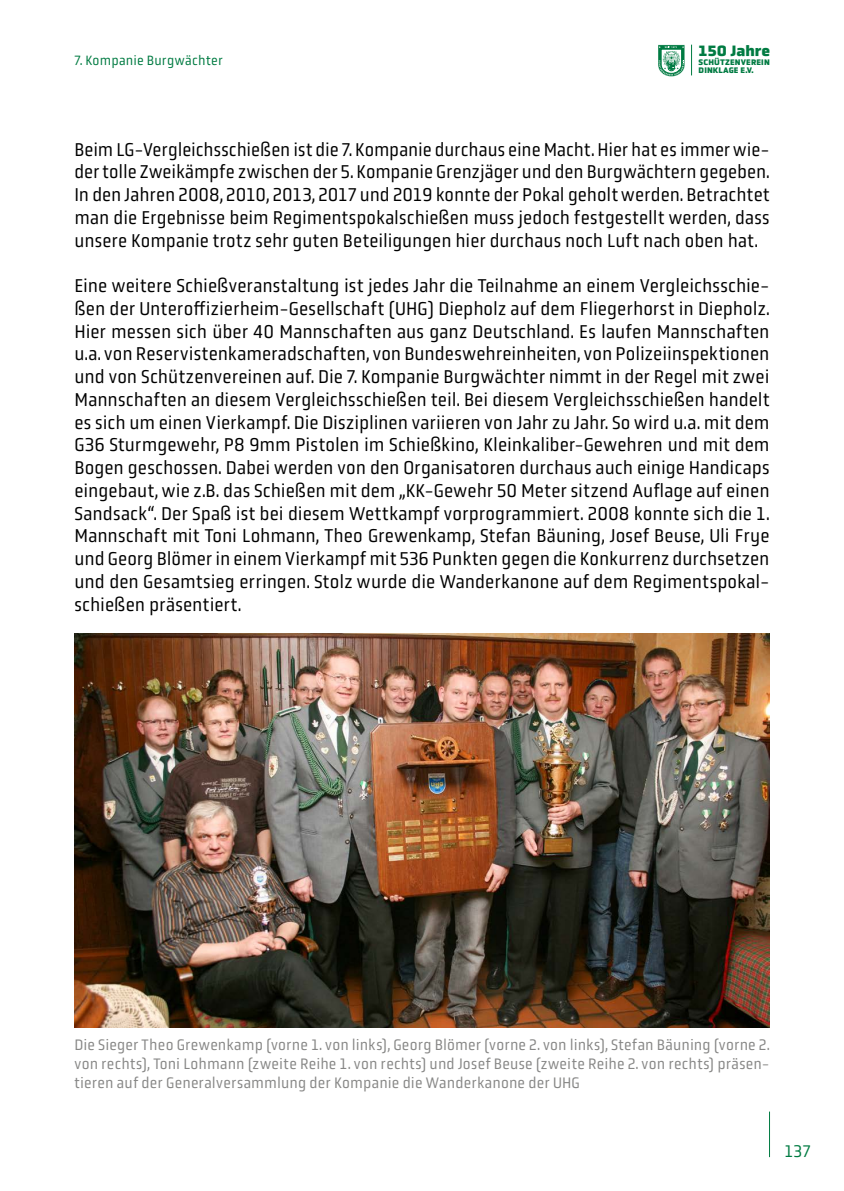
<style>
.page{position:relative;width:844px;height:1191px;background:#fff}
.page>*{position:absolute;margin:0;border:0;box-sizing:border-box;transform-origin:0 0}
.t1{font:19.25px/22.8px "Obvia Narrow";letter-spacing:.005em;color:#000;text-align:justify}
.t2{font:17.5px "Obvia Narrow";color:#007b42}
.t3{font:15.75px/19.2px "Obvia Narrow";letter-spacing:.01em;color:#878786;text-align:justify}
.t4{font:900 15.22px "Obvia";color:#007b42}
.t5{font:14px "Obvia Narrow";letter-spacing:.02em;color:#007b42}
.t6{font:900 8.22px/8.4px "Obvia";letter-spacing:.015em;color:#007b42}
</style>
<div class="page">
<hr style="left:691px;top:45px;width:1px;height:30px;background:#007b42">
<svg style="left:658px;top:45px;width:26px;height:31px"></svg>
<hr style="left:769px;top:1111px;width:1px;height:46px;background:#007b42">
<img style="left:74px;top:633px;width:695px;height:394px">
<p class="t5" style="left:74px;top:52px;width:150px">7. Kompanie Burgwächter</p>
<p class="t4" style="left:698px;top:42px;width:73px">150 Jahre</p>
<p class="t6" style="left:698px;top:58px;width:73px">SCHÜTZENVEREIN<br>DINKLAGE E.V.</p>
<p class="t1" style="left:74px;top:138px;width:696px">Beim LG-Vergleichsschießen ist die 7. Kompanie durchaus eine Macht. Hier hat es immer wie&shy;der tolle Zweikämpfe zwischen der 5. Kompanie Grenzjäger und den Burgwächtern gegeben.<br>In den Jahren 2008, 2010, 2013, 2017 und 2019 konnte der Pokal geholt werden. Betrachtet man die Ergebnisse beim Regimentspokalschießen muss jedoch festgestellt werden, dass unsere Kompanie trotz sehr guten Beteiligungen hier durchaus noch Luft nach oben hat.</p>
<p class="t1" style="left:74px;top:274px;width:696px">Eine weitere Schießveranstaltung ist jedes Jahr die Teilnahme an einem Vergleichsschie&shy;ßen der Unteroffizierheim-Gesellschaft (UHG) Diepholz auf dem Fliegerhorst in Diepholz.<br>Hier messen sich über 40 Mannschaften aus ganz Deutschland. Es laufen Mannschaften u.a. von Reservistenkameradschaften, von Bundeswehreinheiten, von Polizeiinspektionen und von Schützenvereinen auf. Die 7. Kompanie Burgwächter nimmt in der Regel mit zwei Mannschaften an diesem Vergleichsschießen teil. Bei diesem Vergleichsschießen handelt es sich um einen Vierkampf. Die Disziplinen variieren von Jahr zu Jahr. So wird u.a. mit dem G36 Sturmgewehr, P8 9mm Pistolen im Schießkino, Kleinkaliber-Gewehren und mit dem Bogen geschossen. Dabei werden von den Organisatoren durchaus auch einige Handicaps eingebaut, wie z.B. das Schießen mit dem „KK-Gewehr 50 Meter sitzend Auflage auf einen Sandsack“. Der Spaß ist bei diesem Wettkampf vorprogrammiert. 2008 konnte sich die 1.<br>Mannschaft mit Toni Lohmann, Theo Grewenkamp, Stefan Bäuning, Josef Beuse, Uli Frye und Georg Blömer in einem Vierkampf mit 536 Punkten gegen die Konkurrenz durchsetzen und den Gesamtsieg erringen. Stolz wurde die Wanderkanone auf dem Regimentspokal&shy;schießen präsentiert.</p>
<p class="t3" style="left:74px;top:1035px;width:696px">Die Sieger Theo Grewenkamp (vorne 1. von links), Georg Blömer (vorne 2. von links), Stefan Bäuning (vorne 2. von rechts), Toni Lohmann (zweite Reihe 1. von rechts) und Josef Beuse (zweite Reihe 2. von rechts) präsen&shy;tieren auf der Generalversammlung der Kompanie die Wanderkanone der UHG</p>
<p class="t2" style="left:784px;top:1140px;width:28px">137</p>
</div>
